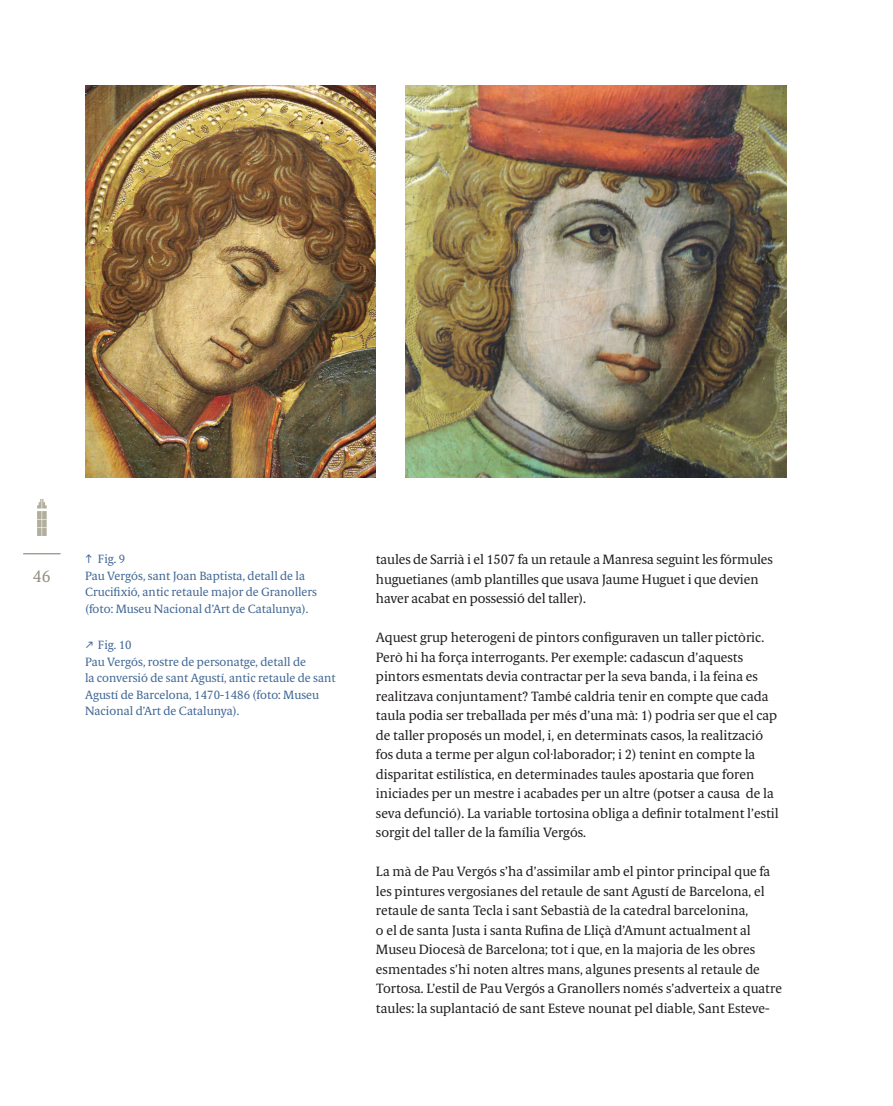
<style>
.page{position:relative;width:893px;height:1106px;background:#fff}
.page>*{position:absolute;margin:0;border:0;box-sizing:border-box;transform-origin:0 0}
.t1{font:16.5px "Berlingske Serif Tx";color:#949082}
.t2{font:13.5px/19.5px "Berlingske Serif Tx";color:#231f20}
.t3{font:12px/16.5px "Berlingske Serif Tx";color:#426895}
</style>
<div class="page">
<hr style="left:23px;top:553px;width:38px;height:1px;background:#807463">
<svg style="left:37px;top:499px;width:10px;height:37px"></svg>
<img style="left:85px;top:85px;width:291px;height:392px">
<img style="left:406px;top:85px;width:381px;height:392px">
<p class="t1" style="left:33px;top:564px;width:19px">46</p>
<p class="t3" style="left:85px;top:550px;width:234px;text-indent:13px">Fig. 9<br>Pau Vergós, sant Joan Baptista, detall de la Crucifixió, antic retaule major de Granollers (foto: Museu Nacional d’Art de Catalunya).</p>
<p class="t3" style="left:85px;top:637px;width:252px;text-indent:13px">Fig. 10<br>Pau Vergós, rostre de personatge, detall de<br>la conversió de sant Agustí, antic retaule de sant Agustí de Barcelona, 1470-1486 (foto: Museu Nacional d’Art de Catalunya).</p>
<p class="t2" style="left:376px;top:549px;width:398px">taules de Sarrià i el 1507 fa un retaule a Manresa seguint les fórmules huguetianes (amb plantilles que usava Jaume Huguet i que devien haver acabat en possessió del taller).</p>
<p class="t2" style="left:376px;top:627px;width:404px">Aquest grup heterogeni de pintors configuraven un taller pictòric.<br>Però hi ha força interrogants. Per exemple: cadascun d’aquests pintors esmentats devia contractar per la seva banda, i la feina es realitzava conjuntament? També caldria tenir en compte que cada taula podia ser treballada per més d’una mà: 1) podria ser que el cap de taller proposés un model, i, en determinats casos, la realització fos duta a terme per algun col·laborador; i 2) tenint en compte la disparitat estilística, en determinades taules apostaria que foren iniciades per un mestre i acabades per un altre (potser a causa de la seva defunció). La variable tortosina obliga a definir totalment l’estil sorgit del taller de la família Vergós.</p>
<p class="t2" style="left:376px;top:861px;width:408px">La mà de Pau Vergós s’ha d’assimilar amb el pintor principal que fa les pintures vergosianes del retaule de sant Agustí de Barcelona, el retaule de santa Tecla i sant Sebastià de la catedral barcelonina,<br>o el de santa Justa i santa Rufina de Lliçà d’Amunt actualment al Museu Diocesà de Barcelona; tot i que, en la majoria de les obres esmentades s’hi noten altres mans, algunes presents al retaule de Tortosa. L’estil de Pau Vergós a Granollers només s’adverteix a quatre taules: la suplantació de sant Esteve nounat pel diable, Sant Esteve-</p>
</div>
